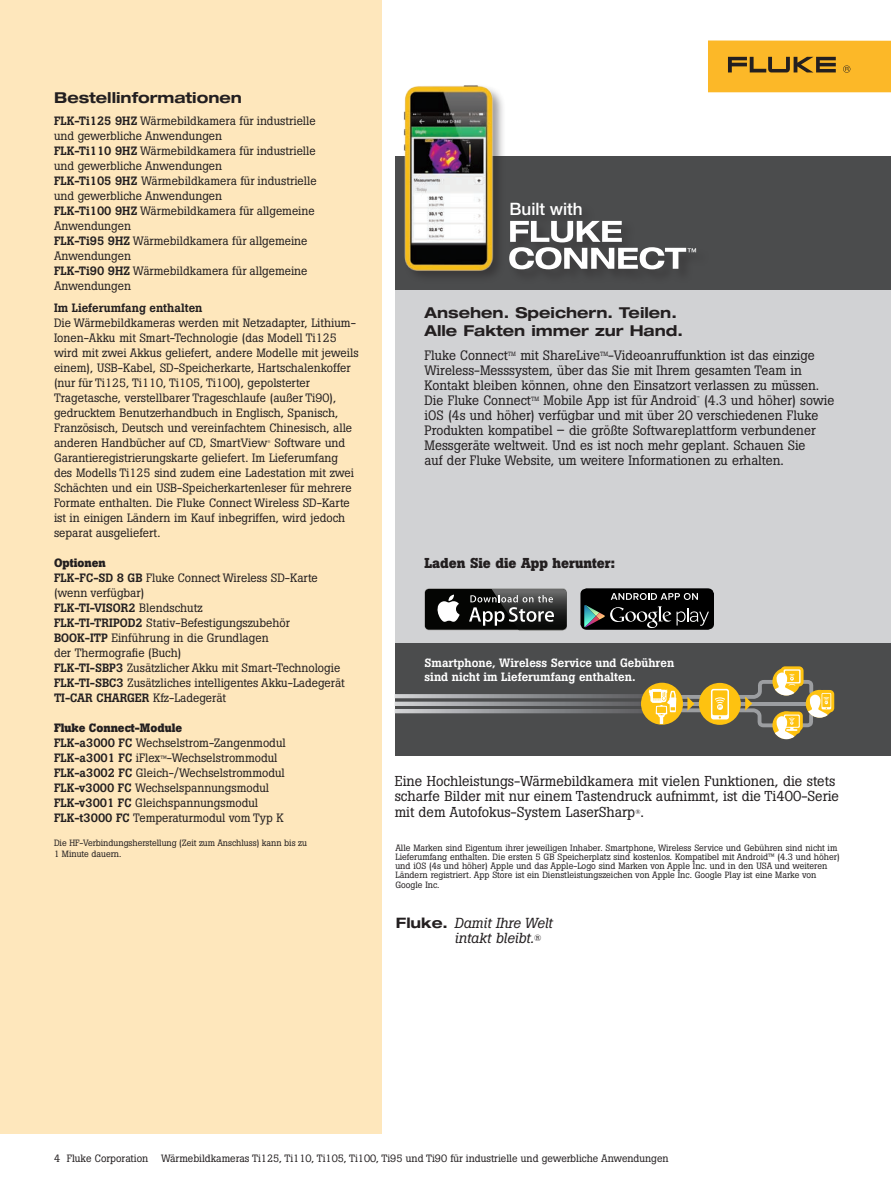
<style>
.page{position:relative;width:891px;height:1188px;background:#fff}
.page>*{position:absolute;margin:0;border:0;box-sizing:border-box;transform-origin:0 0}
.t1{font:500 17.1px "Helvetica Neue LT Pro";color:#fff}
.t2{font:700 expanded 15px/18px "Helvetica Neue LT Std";color:#231f20}
.t3{font:italic 14.4px/14.4px "Boton Pro";color:#231f20}
.t4{font:14.25px/15.8px "Boton Pro";color:#231f20}
.t5{font:700 14.25px "Boton Pro";color:#231f20}
.t6{font:13.5px/15px "Boton Pro";color:#231f20}
.t7{font:12px/15px "Boton Pro";color:#231f20}
.t8{font:500 12px/14.4px "Boton Pro";color:#fff}
.t9{font:500 12px "Boton Pro";color:#231f20}
.t10{font:10.5px "Boton Pro";color:#231f20}
.t11{font:9px/9.1px "Boton Pro";color:#231f20}
.t12{font:4.05px "Boton Pro";color:#231f20}
.s1{font-weight:500}
.s2{font-weight:700}
.s3{font-size:9px}
.s4{font-family:"Helvetica Neue LT Std";font-weight:700;font-style:normal;font-stretch:expanded}
.s5{font-style:normal;font-size:9px}
</style>
<div class="page">
<div style="left:0;top:0;width:382px;height:1134px;background:#fee7bc"></div>
<div style="left:708px;top:40px;width:183px;height:52px;background:#fcb828"></div>
<svg style="left:728px;top:57px;width:108px;height:15px"></svg>
<svg style="left:843px;top:65px;width:7px;height:8px"></svg>
<div style="left:395px;top:157px;width:496px;height:599px;background:#4b4c4d"></div>
<div style="left:395px;top:291px;width:496px;height:352px;background:#d1d2d4"></div>
<svg style="left:516px;top:221px;width:180px;height:48px"></svg>
<img style="left:509px;top:220px;width:7px;height:49px">
<img style="left:395px;top:694px;width:248px;height:4px">
<img style="left:395px;top:702px;width:246px;height:4px">
<img style="left:395px;top:709px;width:248px;height:4px">
<div style="left:641px;top:683px;width:42px;height:42px;background:#fec210;border-radius:50%"></div>
<svg style="left:649px;top:666px;width:185px;height:73px"></svg>
<svg style="left:580px;top:588px;width:134px;height:42px;background:#272928"></svg>
<svg style="left:425px;top:588px;width:142px;height:43px;background:#484847"></svg>
<div style="left:402px;top:84px;width:105px;height:200px;background:#231f20;opacity:.45"></div>
<img style="left:395px;top:84px;width:103px;height:200px">
<p class="t2" style="left:54px;top:88px;width:190px">Bestellinformationen</p>
<p class="t7" style="left:54px;top:113px;width:264px"><span class="s1">FLK-Ti125 9HZ</span> Wärmebildkamera für industrielle und gewerbliche Anwendungen<br><span class="s1">FLK-Ti110 9HZ</span> Wärmebildkamera für industrielle und gewerbliche Anwendungen<br><span class="s1">FLK-Ti105 9HZ</span> Wärmebildkamera für industrielle und gewerbliche Anwendungen<br><span class="s1">FLK-Ti100 9HZ</span> Wärmebildkamera für allgemeine Anwendungen<br><span class="s1">FLK-Ti95 9HZ</span> Wärmebildkamera für allgemeine Anwendungen<br><span class="s1">FLK-Ti90 9HZ</span> Wärmebildkamera für allgemeine Anwendungen</p>
<p class="t9" style="left:54px;top:300px;width:150px">Im Lieferumfang enthalten</p>
<p class="t7" style="left:54px;top:315px;width:306px">Die Wärmebildkameras werden mit Netzadapter, Lithium-Ionen-Akku mit Smart-Technologie (das Modell Ti125 wird mit zwei Akkus geliefert, andere Modelle mit jeweils einem), USB-Kabel, SD-Speicherkarte, Hartschalenkoffer (nur für Ti125, Ti110, Ti105, Ti100), gepolsterter Tragetasche, verstellbarer Trageschlaufe (außer Ti90), gedrucktem Benutzerhandbuch in Englisch, Spanisch, Französisch, Deutsch und vereinfachtem Chinesisch, alle anderen Handbücher auf CD, SmartView</p>
<p class="t7" style="left:54px;top:435px;width:302px;text-indent:221px">Software und Garantieregistrierungskarte geliefert. Im Lieferumfang des Modells Ti125 sind zudem eine Ladestation mit zwei Schächten und ein USB-Speicherkartenleser für mehrere Formate enthalten. Die Fluke Connect Wireless SD-Karte ist in einigen Ländern im Kauf inbegriffen, wird jedoch separat ausgeliefert.</p>
<p class="t7" style="left:54px;top:555px;width:292px"><span class="s2">Optionen<br></span><span class="s1">FLK-FC-SD 8 GB</span> Fluke Connect Wireless SD-Karte (wenn verfügbar)<br><span class="s1">FLK-TI-VISOR2</span> Blendschutz<br><span class="s1">FLK-TI-TRIPOD2</span> Stativ-Befestigungszubehör <span class="s1">BOOK-ITP</span> Einführung in die Grundlagen<br>der Thermografie (Buch)<br><span class="s1">FLK-TI-SBP3</span> Zusätzlicher Akku mit Smart-Technologie <span class="s1">FLK-TI-SBC3</span> Zusätzliches intelligentes Akku-Ladegerät <span class="s1">TI-CAR CHARGER</span> Kfz-Ladegerät</p>
<p class="t7" style="left:54px;top:720px;width:233px"><span class="s2">Fluke Connect-Module<br></span><span class="s1">FLK-a3000 FC</span> Wechselstrom-Zangenmodul <span class="s1">FLK-a3001 FC</span> iFlex<span class="s3">™</span>-Wechselstrommodul <span class="s1">FLK-a3002 FC</span> Gleich-/Wechselstrommodul <span class="s1">FLK-v3000 FC</span> Wechselspannungsmodul <span class="s1">FLK-v3001 FC</span> Gleichspannungsmodul <span class="s1">FLK-t3000 FC</span> Temperaturmodul vom Typ K</p>
<p class="t11" style="left:54px;top:837px;width:255px;line-height:10.8px">Die HF-Verbindungsherstellung (Zeit zum Anschluss) kann bis zu<br>1 Minute dauern.</p>
<p class="t12" style="left:267px;top:439px;width:5px">®</p>
<h1 class="t1" style="left:509px;top:198px;width:75px">Built with</h1>
<p class="t2" style="left:425px;top:303px;width:260px">Ansehen. Speichern. Teilen.<br>Alle Fakten immer zur Hand.</p>
<p class="t6" style="left:425px;top:348px;width:396px">Fluke Connect<sup>TM</sup> mit ShareLive<sup>TM</sup>-Videoanruffunktion ist das einzige Wireless-Messsystem, über das Sie mit Ihrem gesamten Team in Kontakt bleiben können, ohne den Einsatzort verlassen zu müssen.<br>Die Fluke Connect<sup>TM</sup> Mobile App ist für Android</p>
<p class="t6" style="left:425px;top:393px;width:412px;text-indent:280px">(4.3 und höher) sowie iOS (4s und höher) verfügbar und mit über 20 verschiedenen Fluke Produkten kompatibel – die größte Softwareplattform verbundener Messgeräte weltweit. Und es ist noch mehr geplant. Schauen Sie<br>auf der Fluke Website, um weitere Informationen zu erhalten.</p>
<p class="t12" style="left:697px;top:395px;width:4px">™</p>
<p class="t5" style="left:425px;top:554px;width:192px">Laden Sie die App herunter:</p>
<p class="t8" style="left:425px;top:655px;width:251px">Smartphone, Wireless Service und Gebühren sind nicht im Lieferumfang enthalten.</p>
<p class="t4" style="left:395px;top:773px;width:446px">Eine Hochleistungs-Wärmebildkamera mit vielen Funktionen, die stets scharfe Bilder mit nur einem Tastendruck aufnimmt, ist die Ti400-Serie mit dem Autofokus-System LaserSharp<sup>®</sup>.</p>
<p class="t11" style="left:395px;top:843px;width:446px">Alle Marken sind Eigentum ihrer jeweiligen Inhaber. Smartphone, Wireless Service und Gebühren sind nicht im Lieferumfang enthalten. Die ersten 5 GB Speicherplatz sind kostenlos. Kompatibel mit Android™ (4.3 und höher) und iOS (4s und höher) Apple und das Apple-Logo sind Marken von Apple Inc. und in den USA und weiteren Ländern registriert. App Store ist ein Dienstleistungszeichen von Apple Inc. Google Play ist eine Marke von Google Inc.</p>
<p class="t3" style="left:454px;top:916px;width:100px;text-indent:-58px"><span class="s4">Fluke.</span> Damit Ihre Welt intakt bleibt.<span class="s5">®</span></p>
<p class="t10" style="left:54px;top:1152px;width:616px">4 Fluke Corporation Wärmebildkameras Ti125, Ti110, Ti105, Ti100, Ti95 und Ti90 für industrielle und gewerbliche Anwendungen</p>
</div>
